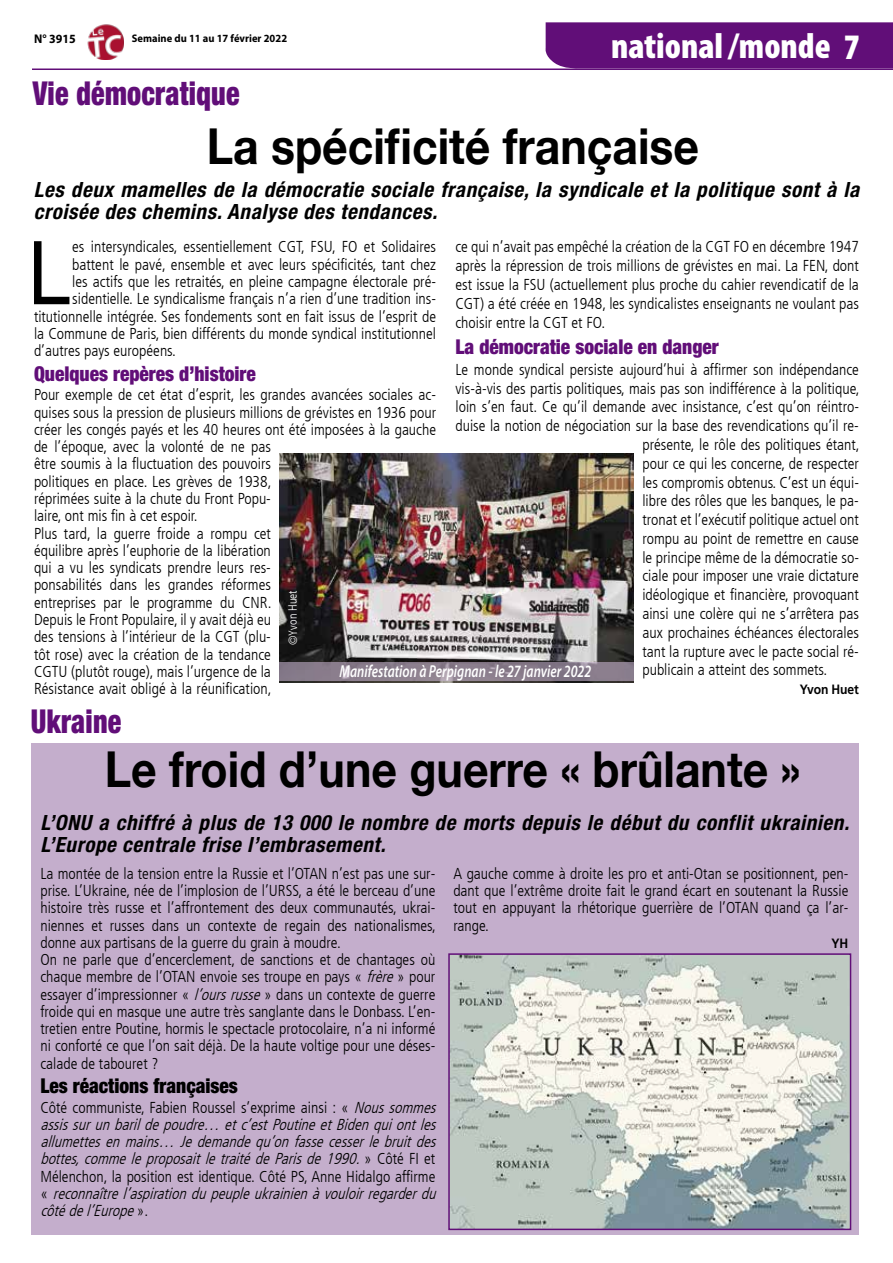
<style>
.page{position:relative;width:893px;height:1263px;background:#fff}
.page>*{position:absolute;margin:0;border:0;box-sizing:border-box;transform-origin:0 0}
.t1{font:88.05px "Arial";color:#000;scale:.9 1}
.t2{font:700 49.5px "Helvetica Neue";color:#000;scale:.9 1}
.t3{font:900 condensed 36px "Myriad Pro";color:#fff}
.t4{font:900 condensed 33px "Helvetica Neue";letter-spacing:.01em;color:#610e78;scale:.85 1}
.t5{font:italic 700 condensed 21px/22.5px "Helvetica Neue LT Std";letter-spacing:.03em;color:#000}
.t6{font:900 condensed 20.4px "Helvetica Neue";color:#610e78;scale:.95 1}
.t7{font:900 condensed 20.4px "Helvetica Neue";color:#000;scale:.95 1}
.t8{font:italic 600 17.4px "Myriad Pro";color:#fff;scale:.76 1}
.t9{font:300 condensed 15.75px/17.2px "Frutiger LT";color:#000}
.t10{font:italic 300 condensed 15.75px/17.2px "Frutiger LT";color:#000}
.t11{font:700 13.5px "Frutiger LT Std";letter-spacing:-.01em;color:#000;scale:.9 1}
.t12{font:700 12.6px "Myriad Pro";color:#000;scale:.95 1}
.t13{font:300 condensed 12px "Frutiger LT";letter-spacing:-.01em;color:#fff}
.t14{font:700 10.95px "Myriad Pro";color:#000;scale:.95 1}
.s1{font-style:italic}
.s2{font-style:normal}
</style>
<div class="page">
<img style="left:87px;top:24px;width:36px;height:35px">
<div style="left:31px;top:744px;width:827px;height:491px;background:#c4aecc"></div>
<hr style="left:32px;top:68px;width:861px;height:2px;background:#610e78">
<div style="left:544px;top:22px;width:349px;height:47px;background:#610e78"></div>
<img style="left:279px;top:453px;width:355px;height:229px">
<img style="left:451px;top:956px;width:397px;height:271px">
<div style="left:448px;top:953px;width:403px;height:277px;border:2px solid #610e78"></div>
<svg style="left:279px;top:662px;width:355px;height:19px;background:#8a7d8c"></svg>
<p class="t12" style="left:34px;top:31px;width:45px">N° 3915</p>
<p class="t14" style="left:132px;top:32px;width:165px">Semaine du 11 au 17 février 2022</p>
<h3 class="t3" style="left:611px;top:23px;width:250px">national /monde 7</h3>
<h3 class="t4" style="left:33px;top:73px;width:245px">Vie démocratique</h3>
<h2 class="t2" style="left:207px;top:116px;width:549px">La spécificité française</h2>
<h3 class="t5" style="left:34px;top:178px;width:827px">Les deux mamelles de la démocratie sociale française, la syndicale et la politique sont à la croisée des chemins. Analyse des tendances.</h3>
<p class="t9" style="left:455px;top:238px;width:405px;line-height:18.8px;text-align:justify">ce qui n’avait pas empêché la création de la CGT FO en décembre 1947 après la répression de trois millions de grévistes en mai. La FEN, dont est issue la FSU (actuellement plus proche du cahier revendicatif de la CGT) a été créée en 1948, les syndicalistes enseignants ne voulant pas choisir entre la CGT et FO.</p>
<p class="t6" style="left:455px;top:334px;width:279px">La démocratie sociale en danger</p>
<p class="t9" style="left:455px;top:361px;width:405px">Le monde syndical persiste aujourd’hui à affirmer son indépendance</p>
<p class="t9" style="left:455px;top:380px;width:406px">vis-à-vis des partis politiques, mais pas son indifférence à la politique,</p>
<p class="t9" style="left:455px;top:398px;width:405px">loin s’en faut. Ce qu’il demande avec insistance, c’est qu’on réintro-</p>
<p class="t9" style="left:455px;top:417px;width:405px">duise la notion de négociation sur la base des revendications qu’il re-</p>
<p class="t9" style="left:642px;top:436px;width:219px">présente, le rôle des politiques étant,</p>
<p class="t9" style="left:642px;top:455px;width:218px">pour ce qui les concerne, de respecter</p>
<p class="t9" style="left:642px;top:474px;width:218px">les compromis obtenus. C’est un équi-</p>
<p class="t9" style="left:642px;top:492px;width:218px">libre des rôles que les banques, le pa-</p>
<p class="t9" style="left:642px;top:511px;width:218px">tronat et l’exécutif politique actuel ont</p>
<p class="t9" style="left:642px;top:530px;width:218px">rompu au point de remettre en cause</p>
<p class="t9" style="left:642px;top:549px;width:218px">le principe même de la démocratie so-</p>
<p class="t9" style="left:642px;top:568px;width:218px">ciale pour imposer une vraie dictature</p>
<p class="t9" style="left:642px;top:586px;width:218px">idéologique et financière, provoquant</p>
<p class="t9" style="left:642px;top:605px;width:218px">ainsi une colère qui ne s’arrêtera pas</p>
<p class="t9" style="left:642px;top:624px;width:218px">aux prochaines échéances électorales</p>
<p class="t9" style="left:642px;top:643px;width:218px">tant la rupture avec le pacte social ré-</p>
<p class="t9" style="left:642px;top:661px;width:186px">publicain a atteint des sommets.</p>
<p class="t11" style="left:800px;top:682px;width:67px">Yvon Huet</p>
<h1 class="t1" style="left:28px;top:216px;width:50px">L</h1>
<p class="t9" style="left:72px;top:239px;width:365px">es intersyndicales, essentiellement CGT, FSU, FO et Solidaires</p>
<p class="t9" style="left:72px;top:256px;width:365px">battent le pavé, ensemble et avec leurs spécificités, tant chez</p>
<p class="t9" style="left:72px;top:273px;width:365px">les actifs que les retraités, en pleine campagne électorale pré-</p>
<p class="t9" style="left:72px;top:290px;width:365px">sidentielle. Le syndicalisme français n’a rien d’une tradition ins-</p>
<p class="t9" style="left:34px;top:308px;width:404px">titutionnelle intégrée. Ses fondements sont en fait issus de l’esprit de</p>
<p class="t9" style="left:34px;top:325px;width:403px">la Commune de Paris, bien différents du monde syndical institutionnel</p>
<p class="t9" style="left:34px;top:342px;width:144px">d’autres pays européens.</p>
<p class="t6" style="left:34px;top:361px;width:235px">Quelques repères d’histoire</p>
<p class="t9" style="left:34px;top:386px;width:404px">Pour exemple de cet état d’esprit, les grandes avancées sociales ac&shy;quises sous la pression de plusieurs millions de grévistes en 1936 pour créer les congés payés et les 40 heures ont été imposées à la gauche de l’époque, avec la volonté de ne pas<br>être soumis à la fluctuation des pouvoirs<br>politiques en place. Les grèves de 1938,<br>réprimées suite à la chute du Front Popu-<br>laire, ont mis fin à cet espoir.<br>Plus tard, la guerre froide a rompu cet<br>équilibre après l’euphorie de la libération<br>qui a vu les syndicats prendre leurs res-<br>ponsabilités dans les grandes réformes<br>entreprises par le programme du CNR.<br>Depuis le Front Populaire, il y avait déjà eu<br>des tensions à l’intérieur de la CGT (plu-<br>tôt rose) avec la création de la tendance<br>CGTU (plutôt rouge), mais l’urgence de la<br>Résistance avait obligé à la réunification,</p>
<p class="t13" style="left:286px;top:645px;width:57px;rotate:-90deg">©Yvon Huet</p>
<p class="t8" style="left:339px;top:660px;width:333px">Manifestation à Perpignan - le 27 janvier 2022</p>
<h3 class="t4" style="left:31px;top:701px;width:108px">Ukraine</h3>
<h2 class="t2" style="left:105px;top:738px;width:774px">Le froid d’une guerre « brûlante »</h2>
<h3 class="t5" style="left:40px;top:811px;width:810px">L’ONU a chiffré à plus de 13 000 le nombre de morts depuis le début du conflit ukrainien.<br>L’Europe centrale frise l’embrasement.</h3>
<p class="t9" style="left:40px;top:865px;width:397px">La montée de la tension entre la Russie et l’OTAN n’est pas une sur&shy;prise. L’Ukraine, née de l’implosion de l’URSS, a été le berceau d’une histoire très russe et l’affrontement des deux communautés, ukrai&shy;niennes et russes dans un contexte de regain des nationalismes, donne aux partisans de la guerre du grain à moudre.<br>On ne parle que d’encerclement, de sanctions et de chantages où chaque membre de l’OTAN envoie ses troupe en pays « <span class="s1">frère</span>» pour essayer d’impressionner « <span class="s1">l’oursrusse</span>» dans un contexte de guerre froide qui en masque une autre très sanglante dans le Donbass. L’en&shy;tretien entre Poutine, hormis le spectacle protocolaire, n’a ni informé ni conforté ce que l’on sait déjà. De la haute voltige pour une déses&shy;calade de tabouret ?</p>
<p class="t7" style="left:40px;top:1073px;width:209px">Les réactions françaises</p>
<p class="t10" style="left:40px;top:1099px;width:401px"><span class="s2">Côté communiste, Fabien Roussel s’exprime ainsi : «</span> Noussommes assissurunbarildepoudre… etc’estPoutineetBidenquiontles allumettesenmains… Jedemandequ’onfassecesserlebruitdes bottes,commeleproposaitletraitédeParisde1990.<span class="s2">» C ô t é F I e t Mélenchon, la position est identique. Côté PS, Anne Hidalgo affirme «</span> reconnaîtrel’aspirationdupeupleukrainienàvouloirregarderdu côtédel’Europe <span class="s2">» .</span></p>
<p class="t9" style="left:453px;top:865px;width:396px;text-align:justify">A gauche comme à droite les pro et anti-Otan se positionnent, pen&shy;dant que l’extrême droite fait le grand écart en soutenant la Russie tout en appuyant la rhétorique guerrière de l’OTAN quand ça l’ar&shy;range.</p>
<p class="t11" style="left:832px;top:935px;width:20px">YH</p>
</div>
